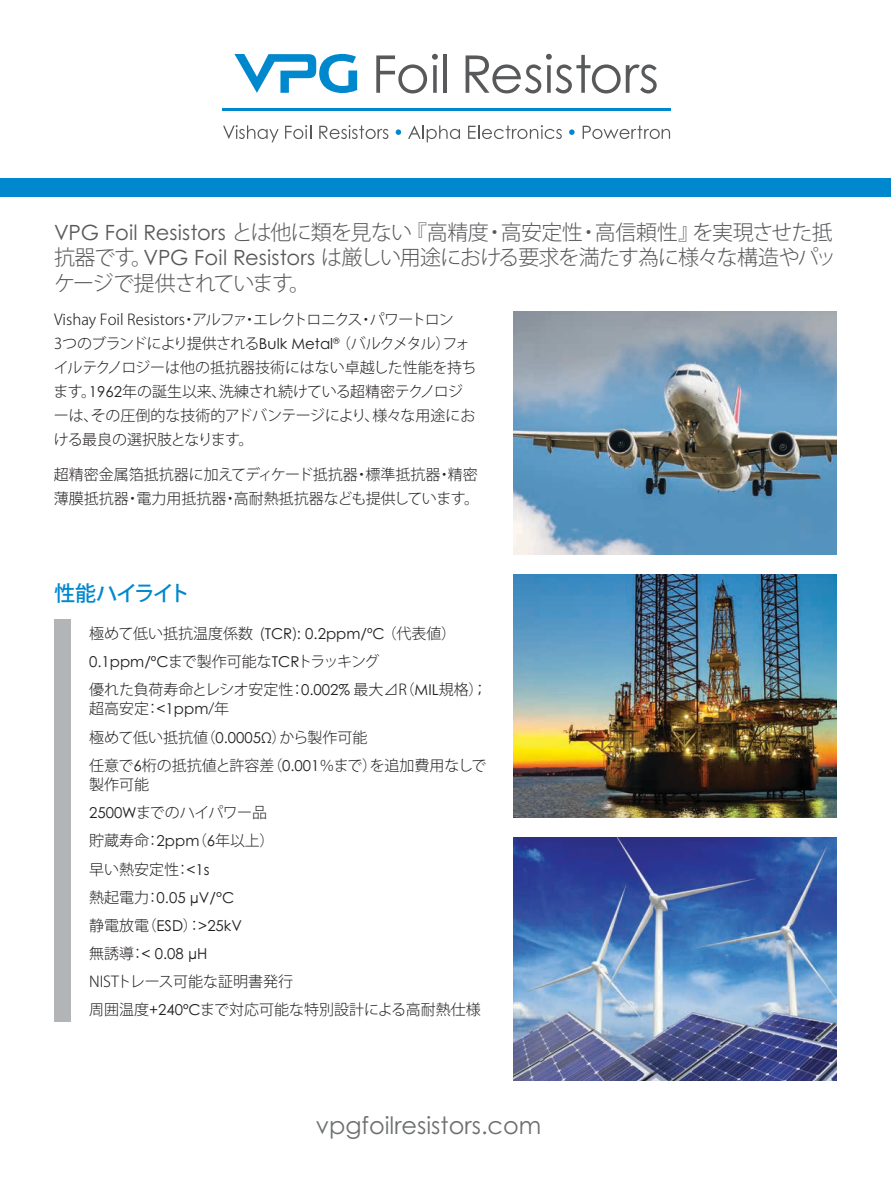
<style>
.page{position:relative;width:891px;height:1188px;background:#fff}
.page>*{position:absolute;margin:0;border:0;box-sizing:border-box;transform-origin:0 0}
.t1{font:24px "Century Gothic Pro";color:#6d6f71}
.t2{font:300 21px/25.5px "Koz Go Pro";letter-spacing:-.045em;color:#58595b}
.t3{font:500 21px "Koz Go Pro";letter-spacing:-.075em;color:#0088ce}
.t4{font:300 15px/28.2px "Koz Go Pro";color:#231f20}
.t5{font:300 15px/24px "Koz Go Pro";letter-spacing:-.02em;color:#231f20}
.t6{font:15px/28.2px "Century Gothic Pro";color:#231f20}
.s1{font-family:"Century Gothic Pro";font-weight:400}
.s2{font-family:"Koz Go Pro";font-weight:300}
</style>
<div class="page">
<img style="left:513px;top:574px;width:324px;height:243px">
<img style="left:513px;top:311px;width:324px;height:243px">
<img style="left:513px;top:838px;width:324px;height:243px">
<div style="left:54px;top:620px;width:16px;height:402px;background:#b2b4b6"></div>
<div style="left:0;top:178px;width:891px;height:19px;background:#0088ce"></div>
<svg style="left:234px;top:54px;width:123px;height:39px"></svg>
<svg style="left:376px;top:54px;width:62px;height:40px"></svg>
<hr style="left:444px;top:55px;width:3px;height:38px;background:#58595b">
<svg style="left:466px;top:54px;width:191px;height:40px"></svg>
<svg style="left:223px;top:125px;width:56px;height:17px"></svg>
<svg style="left:285px;top:125px;width:26px;height:14px"></svg>
<svg style="left:319px;top:125px;width:69px;height:14px"></svg>
<svg style="left:396px;top:129px;width:5px;height:6px"></svg>
<svg style="left:408px;top:125px;width:52px;height:17px"></svg>
<svg style="left:468px;top:125px;width:94px;height:14px"></svg>
<svg style="left:569px;top:129px;width:6px;height:6px"></svg>
<svg style="left:583px;top:126px;width:87px;height:13px"></svg>
<hr style="left:222px;top:108px;width:449px;height:2px;background:#0088ce">
<h2 class="t2" style="left:54px;top:219px;width:784px"><span class="s1">VPG Foil Resistors</span> とは他に類を見ない『高精度・高安定性・高信頼性』を実現させた抵抗器です。<span class="s1">VPG Foil Resistors</span> は厳しい用途における要求を満たす為に様々な構造やパッケージで提供されています。</h2>
<p class="t5" style="left:53px;top:308px;width:425px">Vishay Foil Resistors・アルファ・エレクトロニクス・パワートロン<br>3つのブランドにより提供される<span class="s1">Bulk Metal</span><sup>®</sup> （バルクメタル）フォイルテクノロジーは他の抵抗器技術にはない卓越した性能を持ちます。<span class="s1">1962</span>年の誕生以来、洗練され続けている超精密テクノロジーは、その圧倒的な技術的アドバンテージにより、様々な用途における最良の選択肢となります。</p>
<p class="t4" style="left:54px;top:463px;width:427px;line-height:24px">超精密金属箔抵抗器に加えてディケード抵抗器・標準抵抗器・精密薄膜抵抗器・電力用抵抗器・高耐熱抵抗器なども提供しています。</p>
<h2 class="t3" style="left:54px;top:579px;width:138px">性能ハイライト</h2>
<p class="t4" style="left:89px;top:619px;width:400px">極めて低い抵抗温度係数 (<span class="s1">TCR</span>)<span class="s1">: 0.2ppm/ºC</span> （代表値）<br><span class="s1">0.1ppm/ºC</span>まで製作可能な<span class="s1">TCR</span>トラッキング<br>優れた負荷寿命とレシオ安定性：<span class="s1">0.002%</span> 最大⊿R（<span class="s1">MIL</span>規格）；</p>
<p class="t4" style="left:89px;top:695px;width:399px">超高安定：<span class="s1">&lt;1ppm</span>/年<br>極めて低い抵抗値（<span class="s1">0.0005Ω</span>）から製作可能<br>任意で<span class="s1">6</span>桁の抵抗値と許容差（<span class="s1">0.001</span>％まで）を追加費用なしで</p>
<p class="t4" style="left:89px;top:771px;width:187px">製作可能<br><span class="s1">2500W</span>までのハイパワー品貯蔵寿命：<span class="s1">2ppm</span>（<span class="s1">6</span>年以上）早い熱安定性：<span class="s1">&lt;1s</span></p>
<p class="t6" style="left:89px;top:883px;width:154px"><span class="s2">熱起電力：</span>0.05 µV/°C<span class="s2">静電放電（</span>ESD<span class="s2">）：</span>&gt;25kV<span class="s2">無誘導：</span>&lt; 0.08 µH</p>
<p class="t4" style="left:89px;top:968px;width:393px">NISTトレース可能な証明書発行<br>周囲温度<span class="s1">+240ºC</span>まで対応可能な特別設計による高耐熱仕様</p>
<h1 class="t1" style="left:316px;top:1111px;width:227px">vpgfoilresistors.com</h1>
</div>
